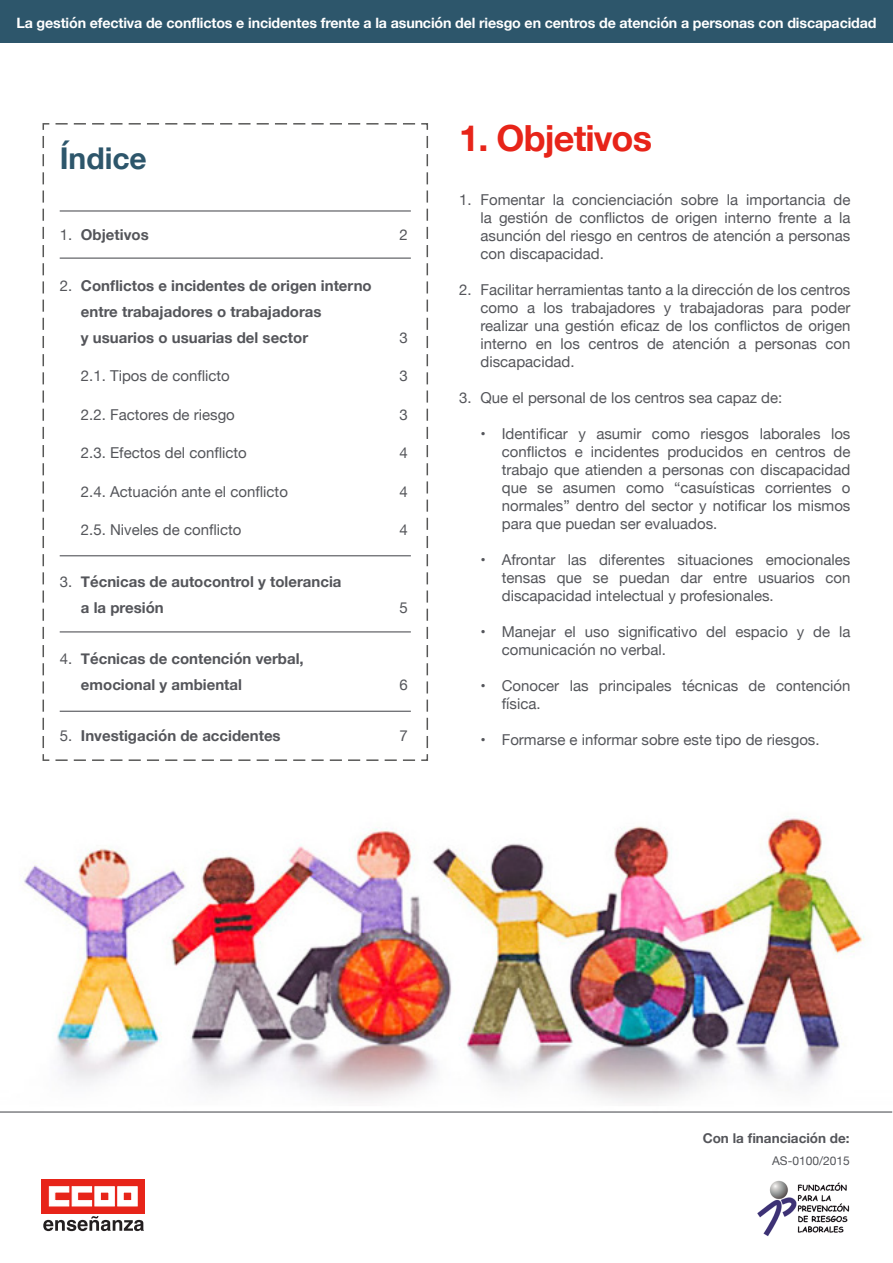
<style>
.page{position:relative;width:893px;height:1263px;background:#fff}
.page>*{position:absolute;margin:0;border:0;box-sizing:border-box;transform-origin:0 0}
.t1{font:700 36px "Helvetica Neue";letter-spacing:-.025em;color:#e72419}
.t2{font:700 30px "Helvetica Neue";color:#2d566b}
.t3{font:15px/18px "Helvetica Neue";color:#54555a;text-align:justify}
.t4{font:700 15px/25.8px "Helvetica Neue";color:#54555a}
.t5{font:700 14.25px "Helvetica Neue";letter-spacing:-.01em;color:#fff}
.t6{font:700 13.5px "Helvetica Neue";color:#54555a}
.t7{font:12px "Helvetica Neue";color:#54555a}
.s1{font-weight:400}
</style>
<div class="page">
<img style="left:0;top:816px;width:893px;height:297px">
<div style="left:0;top:0;width:893px;height:43px;background:#2d566b"></div>
<svg style="left:42px;top:123px;width:387px;height:638px"></svg>
<hr style="left:60px;top:258px;width:351px;height:1px;background:#54555a">
<hr style="left:60px;top:555px;width:351px;height:1px;background:#54555a">
<hr style="left:60px;top:631px;width:351px;height:1px;background:#54555a">
<hr style="left:60px;top:711px;width:351px;height:1px;background:#54555a">
<hr style="left:60px;top:210px;width:351px;height:2px;background:#54555a">
<div style="left:42px;top:1179px;width:103px;height:34px;background:#e72419"></div>
<svg style="left:49px;top:1186px;width:88px;height:20px"></svg>
<svg style="left:43px;top:1216px;width:101px;height:15px"></svg>
<img style="left:757px;top:1180px;width:93px;height:56px">
<hr style="left:0;top:1111px;width:892px;height:1px;background:#54555a">
<p class="t5" style="left:16px;top:12px;width:862px">La gestión efectiva de conflictos e incidentes frente a la asunción del riesgo en centros de atención a personas con discapacidad</p>
<p class="t2" style="left:60px;top:134px;width:89px">Índice</p>
<p class="t4" style="left:60px;top:222px;width:91px"><span class="s1">1.</span> Objetivos</p>
<p class="t3" style="left:399px;top:226px;width:10px">2</p>
<p class="t4" style="left:81px;top:273px;width:292px;text-indent:-21px"><span class="s1">2.</span> Conflictos e incidentes de origen interno entre trabajadores o trabajadoras<br>y usuarios o usuarias del sector</p>
<p class="t3" style="left:399px;top:329px;width:10px">3</p>
<p class="t3" style="left:81px;top:368px;width:150px">2.1. Tipos de conflicto</p>
<p class="t3" style="left:399px;top:368px;width:10px">3</p>
<p class="t3" style="left:81px;top:406px;width:155px">2.2. Factores de riesgo</p>
<p class="t3" style="left:399px;top:406px;width:10px">3</p>
<p class="t3" style="left:81px;top:445px;width:167px">2.3. Efectos del conflicto</p>
<p class="t3" style="left:399px;top:445px;width:10px">4</p>
<p class="t3" style="left:81px;top:483px;width:208px">2.4. Actuación ante el conflicto</p>
<p class="t3" style="left:399px;top:483px;width:10px">4</p>
<p class="t3" style="left:81px;top:522px;width:162px">2.5. Niveles de conflicto</p>
<p class="t3" style="left:399px;top:522px;width:10px">4</p>
<p class="t4" style="left:81px;top:569px;width:262px;text-indent:-21px"><span class="s1">3.</span> Técnicas de autocontrol y tolerancia a la presión</p>
<p class="t3" style="left:399px;top:599px;width:10px">5</p>
<p class="t4" style="left:81px;top:646px;width:224px;text-indent:-21px"><span class="s1">4.</span> Técnicas de contención verbal, emocional y ambiental</p>
<p class="t3" style="left:399px;top:676px;width:10px">6</p>
<p class="t4" style="left:60px;top:723px;width:222px"><span class="s1">5.</span> Investigación de accidentes</p>
<p class="t3" style="left:399px;top:727px;width:10px">7</p>
<p class="t1" style="left:459px;top:109px;width:194px">1. Objetivos</p>
<p class="t3" style="left:480px;top:191px;width:371px;text-indent:-21px">1. Fomentar la concienciación sobre la importancia de la gestión de conflictos de origen interno frente a la asunción del riesgo en centros de atención a personas con discapacidad.</p>
<p class="t3" style="left:480px;top:281px;width:371px;text-indent:-21px">2. Facilitar herramientas tanto a la dirección de los centros como a los trabajadores y trabajadoras para poder realizar una gestión eficaz de los conflictos de origen interno en los centros de atención a personas con discapacidad.</p>
<p class="t3" style="left:459px;top:389px;width:324px">3. Que el personal de los centros sea capaz de:</p>
<p class="t3" style="left:502px;top:425px;width:350px;text-indent:-21px">• Identificar y asumir como riesgos laborales los conflictos e incidentes producidos en centros de trabajo que atienden a personas con discapacidad que se asumen como “casuísticas corrientes o normales” dentro del sector y notificar los mismos para que puedan ser evaluados.</p>
<p class="t3" style="left:502px;top:551px;width:350px;text-indent:-21px">• Afrontar las diferentes situaciones emocionales tensas que se puedan dar entre usuarios con discapacidad intelectual y profesionales.</p>
<p class="t3" style="left:502px;top:623px;width:350px;text-indent:-21px">• Manejar el uso significativo del espacio y de la comunicación no verbal.</p>
<p class="t3" style="left:502px;top:677px;width:350px;text-indent:-21px">• Conocer las principales técnicas de contención física.</p>
<p class="t3" style="left:480px;top:731px;width:341px">• Formarse e informar sobre este tipo de riesgos.</p>
<p class="t6" style="left:703px;top:1127px;width:148px">Con la financiación de:</p>
<p class="t7" style="left:772px;top:1152px;width:79px">AS-0100/2015</p>
</div>
